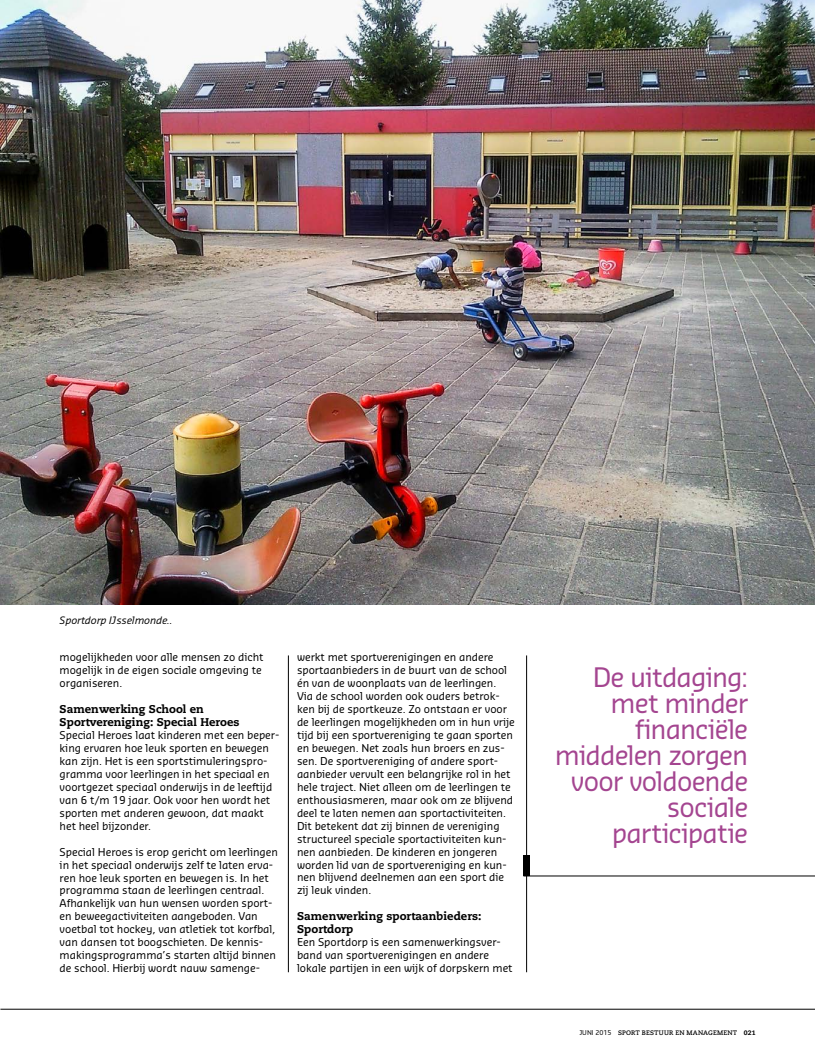
<style>
.page{position:relative;width:815px;height:1063px;background:#fff}
.page>*{position:absolute;margin:0;border:0;box-sizing:border-box;transform-origin:0 0}
.t1{font:26.25px/25.9px "Sansa";letter-spacing:-.035em;color:#a44590;text-align:right}
.t2{font:800 11.25px/13px "Caecilia CE";color:#000}
.t3{font:10.62px/13px "Sansa";letter-spacing:-.005em;color:#000}
.t4{font:italic 10px "Sansa";letter-spacing:-.005em;color:#000}
.t5{font:700 6.5px "Caecilia CE";letter-spacing:.025em;color:#000}
.s1{font-family:"Sansa";font-weight:400}
.s2{font-weight:800}
</style>
<div class="page">
<hr style="left:0;top:1009px;width:815px;height:1px;background:#000">
<hr style="left:523px;top:876px;width:292px;height:1px;background:#000">
<div style="left:523px;top:856px;width:7px;height:20px;background:#000"></div>
<img style="left:0;top:0;width:815px;height:605px">
<hr style="left:288px;top:655px;width:1px;height:317px;background:#000">
<hr style="left:526px;top:655px;width:1px;height:317px;background:#000">
<p class="t4" style="left:60px;top:614px;width:115px">Sportdorp IJsselmonde..</p>
<p class="t3" style="left:60px;top:650px;width:205px">mogelijkheden voor alle mensen zo dicht mogelijk in de eigen sociale omgeving te organiseren.</p>
<p class="t2" style="left:60px;top:702px;width:181px">Samenwerking School en<br>Sportvereniging: Special Heroes</p>
<p class="t3" style="left:60px;top:728px;width:221px">Special Heroes laat kinderen met een beper&shy;king ervaren hoe leuk sporten en bewegen kan zijn. Het is een sportstimuleringspro&shy;gramma voor leerlingen in het speciaal en voortgezet speciaal onderwijs in de leeftijd van 6 t/m 19 jaar. Ook voor hen wordt het sporten met anderen gewoon, dat maakt het heel bijzonder.</p>
<p class="t3" style="left:60px;top:845px;width:220px">Special Heroes is erop gericht om leerlingen in het speciaal onderwijs zelf te laten erva&shy;ren hoe leuk sporten en bewegen is. In het programma staan de leerlingen centraal.<br>Afhankelijk van hun wensen worden sport&shy;en beweegactiviteiten aangeboden. Van voetbal tot hockey, van atletiek tot korfbal, van dansen tot boogschieten. De kennis&shy;makingsprogramma’s starten altijd binnen de school. Hierbij wordt nauw samenge-</p>
<p class="t3" style="left:297px;top:650px;width:219px">werkt met sportverenigingen en andere sportaanbieders in de buurt van de school én van de woonplaats van de leerlingen.<br>Via de school worden ook ouders betrok&shy;ken bij de sportkeuze. Zo ontstaan er voor de leerlingen mogelijkheden om in hun vrije tijd bij een sportvereniging te gaan sporten en bewegen. Net zoals hun broers en zus&shy;sen. De sportvereniging of andere sport&shy;aanbieder vervult een belangrijke rol in het hele traject. Niet alleen om de leerlingen te enthousiasmeren, maar ook om ze blijvend deel te laten nemen aan sportactiviteiten.<br>Dit betekent dat zij binnen de vereniging structureel speciale sportactiviteiten kun&shy;nen aanbieden. De kinderen en jongeren worden lid van de sportvereniging en kun&shy;nen blijvend deelnemen aan een sport die zij leuk vinden.</p>
<p class="t2" style="left:297px;top:910px;width:186px">Samenwerking sportaanbieders:<br>Sportdorp</p>
<p class="t3" style="left:297px;top:935px;width:217px">Een Sportdorp is een samenwerkingsver&shy;band van sportverenigingen en andere lokale partijen in een wijk of dorpskern met</p>
<h1 class="t1" style="left:555px;top:663px;width:195px">De uitdaging: met minder financiële middelen zorgen voor voldoende sociale participatie</h1>
<p class="t5" style="left:579px;top:1028px;width:178px"><span class="s1">JUNI 2015</span> SPORT BESTUUR EN MANAGEMENT <span class="s2">021</span></p>
</div>
